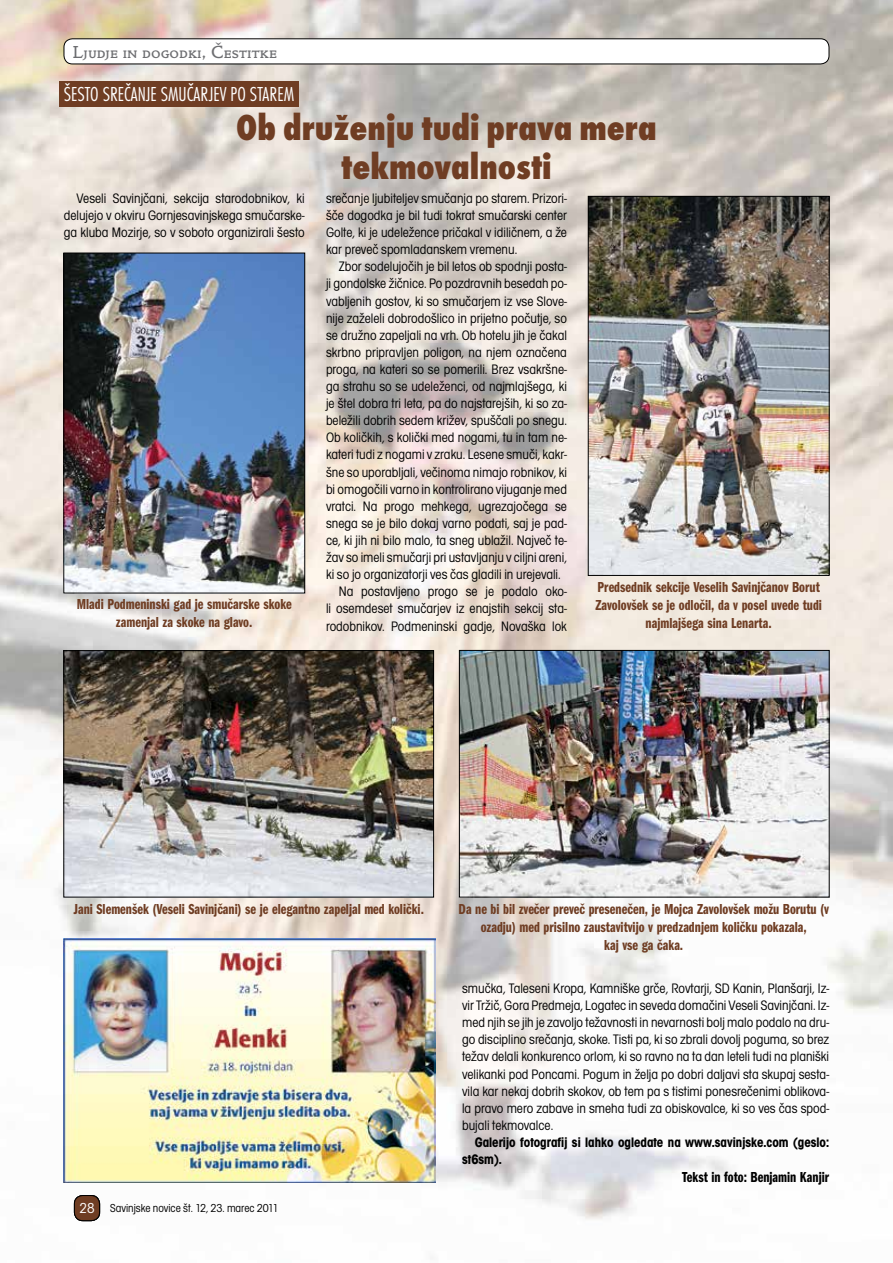
<style>
.page{position:relative;width:893px;height:1263px;background:#fff}
.page>*{position:absolute;margin:0;border:0;box-sizing:border-box;transform-origin:0 0}
.t1{font:37.5px/39px "Futura TEE Extr Bold Cond";color:#6f3d23;text-align:center}
.t2{font:21px "Futura TEE Ligh Cond";color:#fff}
.t3{font:18px "Golden Typ SC Itc TEE Orig";color:#6d6e71}
.t4{font:15px/18px "Franklin Got Itc TEE Demi Comp";color:#6f3d23;text-align:center}
.t5{font:15px "Franklin Got Itc TEE Demi Comp";color:#000}
.t6{font:condensed 14.25px/17.1px "Avant Gar Got Itc TEE";color:#000;text-align:justify}
.t7{font:700 condensed 14.25px/17.1px "Avant Gar Got Itc TEE";color:#000}
.t8{font:condensed 12px "Avant Gar Got Itc TEE";color:#000}
.s1{font-size:15px}
</style>
<div class="page">
<img style="left:0;top:0;width:893px;height:1222px">
<div style="left:74px;top:1195px;width:26px;height:26px;background:#6f3d23;border-radius:9px"></div>
<div style="left:74px;top:1195px;width:26px;height:26px;border:1px solid #000;border-radius:9px"></div>
<div style="left:64px;top:39px;width:765px;height:25px;background:#fff;border-radius:9px"></div>
<div style="left:64px;top:39px;width:765px;height:25px;border:1px solid #000;border-radius:9px"></div>
<div style="left:60px;top:81px;width:239px;height:25px;background:#6f3d23"></div>
<img style="left:63px;top:938px;width:373px;height:244px">
<img style="left:66px;top:255px;width:237px;height:336px">
<div style="left:64px;top:253px;width:241px;height:340px;border:1px solid #000"></div>
<img style="left:66px;top:652px;width:366px;height:243px">
<div style="left:64px;top:650px;width:370px;height:247px;border:1px solid #000"></div>
<img style="left:461px;top:652px;width:366px;height:243px">
<div style="left:459px;top:650px;width:370px;height:247px;border:1px solid #000"></div>
<img style="left:590px;top:198px;width:237px;height:376px">
<div style="left:588px;top:196px;width:241px;height:380px;border:1px solid #000"></div>
<p class="t3" style="left:72px;top:42px;width:206px">Ljudje in dogodki, Čestitke</p>
<h2 class="t2" style="left:64px;top:82px;width:232px">ŠESTO SREČANJE SMUČARJEV PO STAREM</h2>
<h1 class="t1" style="left:236px;top:108px;width:422px">Ob druženju tudi prava mera tekmovalnosti</h1>
<p class="t6" style="left:64px;top:190px;width:242px;text-indent:13px">Veseli Savinjčani, sekcija starodobnikov, ki delujejo v okviru Gornjesavinjskega smučarske&shy;ga kluba Mozirje, so v soboto organizirali šesto</p>
<p class="t6" style="left:326px;top:190px;width:242px">srečanje ljubiteljev smučanja po starem. Prizori&shy;šče dogodka je bil tudi tokrat smučarski center Golte, ki je udeležence pričakal v idiličnem, a že kar preveč spomladanskem vremenu.</p>
<p class="t6" style="left:339px;top:258px;width:230px">Zbor sodelujočih je bil letos ob spodnji posta-</p>
<p class="t6" style="left:326px;top:275px;width:242px">ji gondolske žičnice. Po pozdravnih besedah po-</p>
<p class="t6" style="left:326px;top:292px;width:242px">vabljenih gostov, ki so smučarjem iz vse Slove-</p>
<p class="t6" style="left:326px;top:310px;width:242px">nije zaželeli dobrodošlico in prijetno počutje, so</p>
<p class="t6" style="left:326px;top:327px;width:242px">se družno zapeljali na vrh. Ob hotelu jih je čakal</p>
<p class="t6" style="left:326px;top:344px;width:242px">skrbno pripravljen poligon, na njem označena</p>
<p class="t6" style="left:326px;top:361px;width:242px">proga, na kateri so se pomerili. Brez vsakršne-</p>
<p class="t6" style="left:326px;top:378px;width:242px">ga strahu so se udeleženci, od najmlajšega, ki</p>
<p class="t6" style="left:326px;top:395px;width:242px">je štel dobra tri leta, pa do najstarejših, ki so za-</p>
<p class="t6" style="left:326px;top:412px;width:242px">beležili dobrih sedem križev, spuščali po snegu.</p>
<p class="t6" style="left:326px;top:429px;width:242px">Ob količkih, s količki med nogami, tu in tam ne-</p>
<p class="t6" style="left:326px;top:446px;width:242px">kateri tudi z nogami v zraku. Lesene smuči, kakr-</p>
<p class="t6" style="left:326px;top:463px;width:242px">šne so uporabljali, večinoma nimajo robnikov, ki</p>
<p class="t6" style="left:326px;top:481px;width:242px">bi omogočili varno in kontrolirano vijuganje med</p>
<p class="t6" style="left:326px;top:498px;width:242px">vratci. Na progo mehkega, ugrezajočega se</p>
<p class="t6" style="left:326px;top:515px;width:242px">snega se je bilo dokaj varno podati, saj je pad-</p>
<p class="t6" style="left:326px;top:532px;width:242px">ce, ki jih ni bilo malo, ta sneg ublažil. Največ te-</p>
<p class="t6" style="left:326px;top:549px;width:242px">žav so imeli smučarji pri ustavljanju v ciljni areni,</p>
<p class="t6" style="left:326px;top:566px;width:236px">ki so jo organizatorji ves čas gladili in urejevali.</p>
<p class="t6" style="left:339px;top:583px;width:230px">Na postavljeno progo se je podalo oko-</p>
<p class="t6" style="left:326px;top:600px;width:242px">li osemdeset smučarjev iz enajstih sekcij sta-</p>
<p class="t6" style="left:326px;top:617px;width:242px">rodobnikov. Podmeninski gadje, Novaška lok</p>
<p class="t4" style="left:77px;top:595px;width:217px">Mladi Podmeninski gad je smučarske skoke zamenjal za skoke na glavo.</p>
<p class="t4" style="left:595px;top:579px;width:228px">Predsednik sekcije Veselih Savinjčanov Borut<br>Zavolovšek se je odločil, da v posel uvede tudi najmlajšega sina Lenarta.</p>
<p class="t4" style="left:74px;top:900px;width:352px">Jani Slemenšek (Veseli Savinjčani) se je elegantno zapeljal med količki.</p>
<p class="t4" style="left:459px;top:900px;width:372px">Da ne bi bil zvečer preveč presenečen, je Mojca Zavolovšek možu Borutu (v ozadju) med prisilno zaustavitvijo v predzadnjem količku pokazala,<br>kaj vse ga čaka.</p>
<p class="t8" style="left:80px;top:1201px;width:200px"><span class="s1">28</span> Savinjske novice št. 12, 23. marec 2011</p>
<p class="t6" style="left:462px;top:980px;width:369px">smučka, Taleseni Kropa, Kamniške grče, Rovtarji, SD Kanin, Planšarji, Iz&shy;vir Tržič, Gora Predmeja, Logatec in seveda domačini Veseli Savinjčani. Iz&shy;med njih se jih je zavoljo težavnosti in nevarnosti bolj malo podalo na dru&shy;go disciplino srečanja, skoke. Tisti pa, ki so zbrali dovolj poguma, so brez težav delali konkurenco orlom, ki so ravno na ta dan leteli tudi na planiški velikanki pod Poncami. Pogum in želja po dobri daljavi sta skupaj sesta&shy;vila kar nekaj dobrih skokov, ob tem pa s tistimi ponesrečenimi oblikova&shy;la pravo mero zabave in smeha tudi za obiskovalce, ki so ves čas spod&shy;bujali tekmovalce.</p>
<p class="t7" style="left:462px;top:1133px;width:369px;text-indent:13px">Galerijo fotografij si lahko ogledate na www.savinjske.com (geslo: st6sm).</p>
<p class="t5" style="left:682px;top:1168px;width:149px">Tekst in foto: Benjamin Kanjir</p>
</div>
